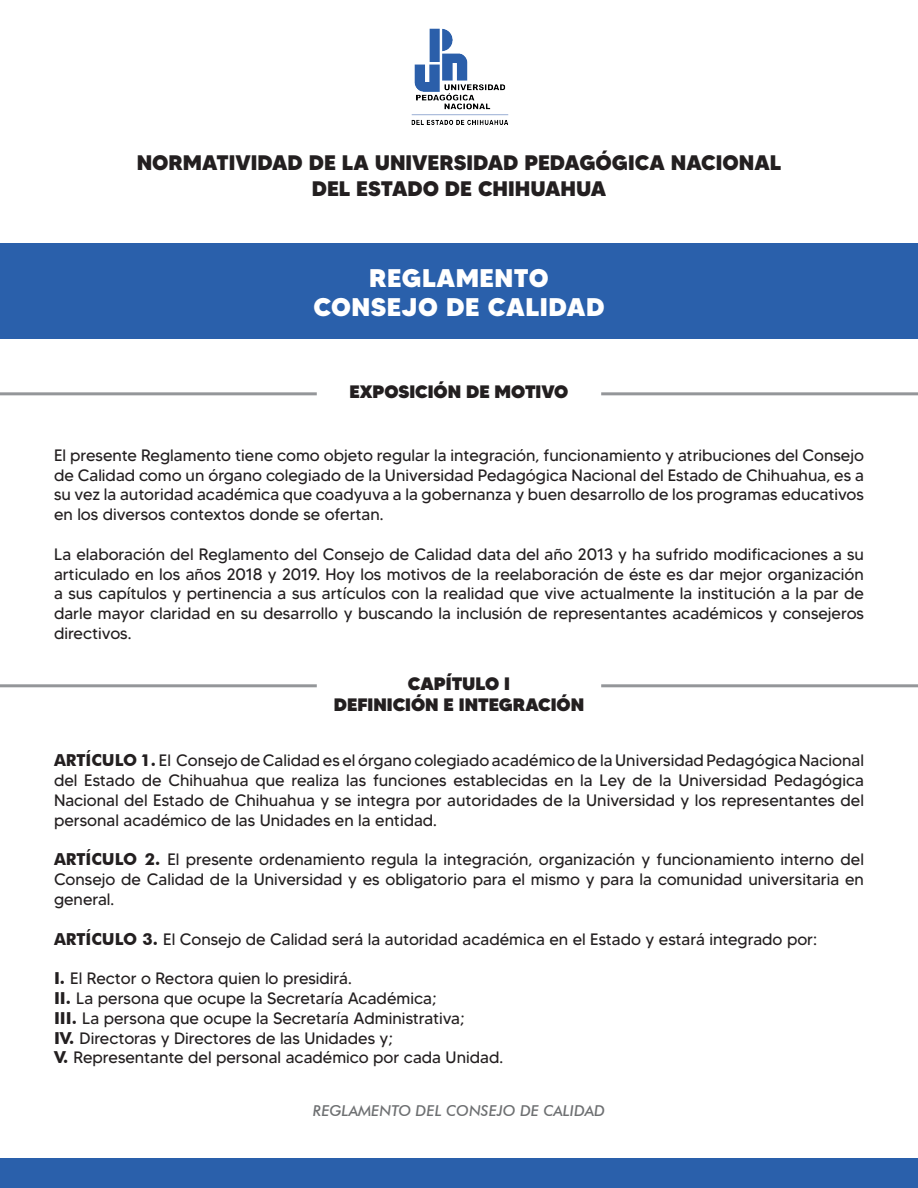
<style>
.page{position:relative;width:918px;height:1188px;background:#fff}
.page>*{position:absolute;margin:0;border:0;box-sizing:border-box;transform-origin:0 0}
.t1{font:800 25.5px "MADETOMMY";letter-spacing:.02em;color:#fff}
.t2{font:800 21px "MADETOMMY";color:#231f20}
.t3{font:900 18px "MADETOMMY";color:#231f20}
.t4{font:16.5px/19.8px "MADETOMMY";color:#231f20;text-align:justify}
.t5{font:italic 500 15px "Futura BT";color:#6e7072}
.s1{font-family:"Futura BT";font-weight:700}
</style>
<div class="page">
<img style="left:411px;top:28px;width:98px;height:97px">
<div style="left:0;top:243px;width:918px;height:95px;background:#2a60ab"></div>
<hr style="left:0;top:392px;width:317px;height:3px;background:#949699">
<hr style="left:0;top:684px;width:317px;height:3px;background:#949699">
<hr style="left:601px;top:392px;width:317px;height:3px;background:#949699">
<hr style="left:601px;top:684px;width:317px;height:3px;background:#949699">
<div style="left:0;top:1158px;width:918px;height:30px;background:#2a60ab"></div>
<p class="t2" style="left:137px;top:150px;width:646px">NORMATIVIDAD DE LA UNIVERSIDAD PEDAGÓGICA NACIONAL</p>
<p class="t2" style="left:312px;top:175px;width:296px">DEL ESTADO DE CHIHUAHUA</p>
<p class="t1" style="left:369px;top:262px;width:181px">REGLAMENTO</p>
<p class="t1" style="left:313px;top:291px;width:293px">CONSEJO DE CALIDAD</p>
<p class="t3" style="left:350px;top:380px;width:220px">EXPOSICIÓN DE MOTIVO</p>
<p class="t4" style="left:54px;top:445px;width:812px">El presente Reglamento tiene como objeto regular la integración, funcionamiento y atribuciones del Consejo de Calidad como un órgano colegiado de la Universidad Pedagógica Nacional del Estado de Chihuahua, es a su vez la autoridad académica que coadyuva a la gobernanza y buen desarrollo de los programas educativos en los diversos contextos donde se ofertan.</p>
<p class="t4" style="left:54px;top:544px;width:812px">La elaboración del Reglamento del Consejo de Calidad data del año 2013 y ha sufrido modificaciones a su articulado en los años 2018 y 2019. Hoy los motivos de la reelaboración de éste es dar mejor organización a sus capítulos y pertinencia a sus artículos con la realidad que vive actualmente la institución a la par de darle mayor claridad en su desarrollo y buscando la inclusión de representantes académicos y consejeros directivos.</p>
<p class="t3" style="left:408px;top:672px;width:104px">CAPÍTULO I</p>
<p class="t3" style="left:334px;top:694px;width:252px">DEFINICIÓN E INTEGRACIÓN</p>
<p class="t4" style="left:54px;top:751px;width:812px"><span class="s1">ARTÍCULO 1.</span> El Consejo de Calidad es el órgano colegiado académico de la Universidad Pedagógica Nacional del Estado de Chihuahua que realiza las funciones establecidas en la Ley de la Universidad Pedagógica Nacional del Estado de Chihuahua y se integra por autoridades de la Universidad y los representantes del personal académico de las Unidades en la entidad.</p>
<p class="t4" style="left:54px;top:850px;width:812px"><span class="s1">ARTÍCULO 2.</span> El presente ordenamiento regula la integración, organización y funcionamiento interno del Consejo de Calidad de la Universidad y es obligatorio para el mismo y para la comunidad universitaria en general.</p>
<p class="t4" style="left:54px;top:929px;width:765px"><span class="s1">ARTÍCULO 3.</span> El Consejo de Calidad será la autoridad académica en el Estado y estará integrado por:</p>
<p class="t4" style="left:54px;top:968px;width:299px"><span class="s1">I.</span> El Rector o Rectora quien lo presidirá.</p>
<p class="t4" style="left:54px;top:988px;width:384px"><span class="s1">II.</span> La persona que ocupe la Secretaría Académica;</p>
<p class="t4" style="left:54px;top:1008px;width:412px"><span class="s1">III.</span> La persona que ocupe la Secretaría Administrativa;</p>
<p class="t4" style="left:54px;top:1028px;width:341px"><span class="s1">IV.</span> Directoras y Directores de las Unidades y;</p>
<p class="t4" style="left:54px;top:1048px;width:451px"><span class="s1">V.</span> Representante del personal académico por cada Unidad.</p>
<p class="t5" style="left:313px;top:1102px;width:294px">REGLAMENTO DEL CONSEJO DE CALIDAD</p>
</div>
